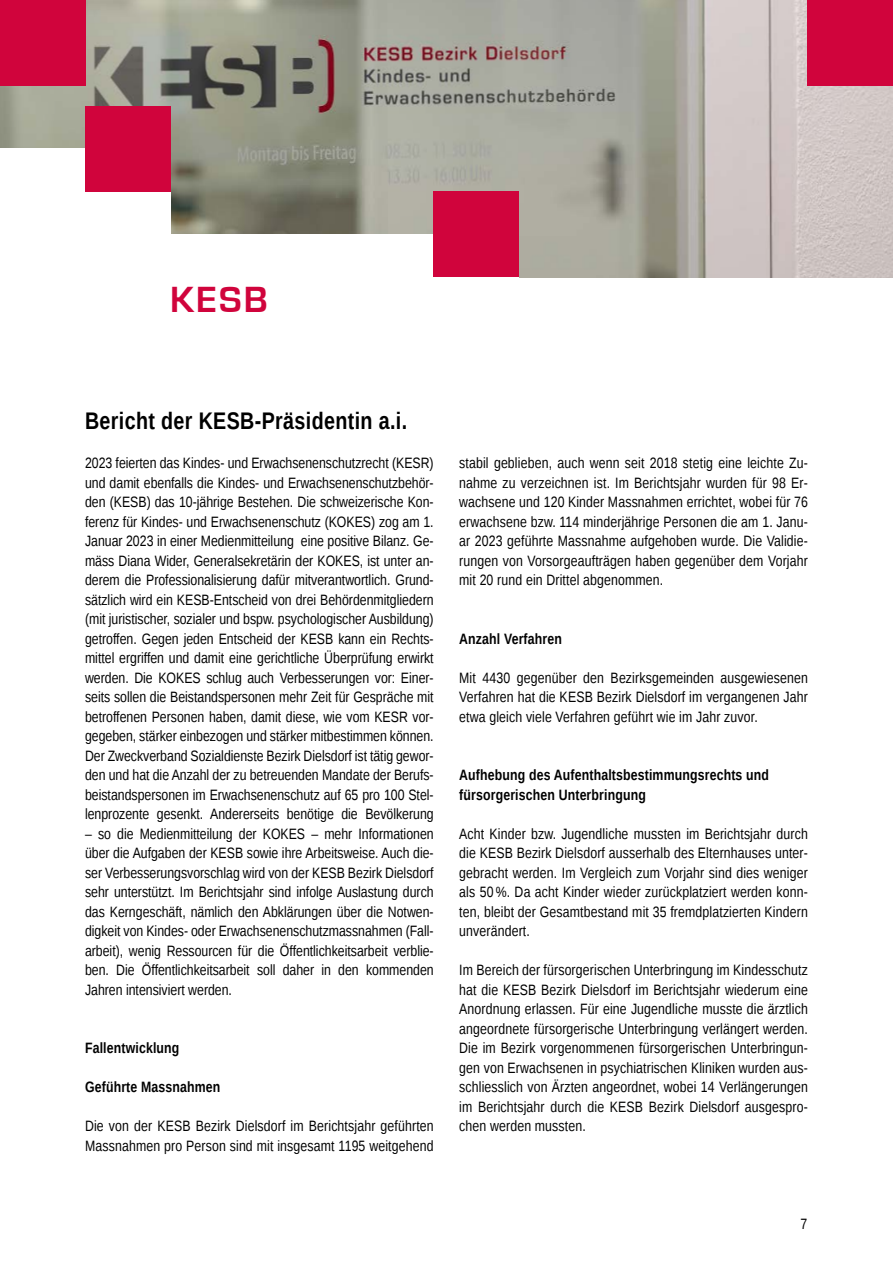
<style>
.page{position:relative;width:893px;height:1263px;background:#fff}
.page>*{position:absolute;margin:0;border:0;box-sizing:border-box;transform-origin:0 0}
.t1{font:700 37.5px "Eurostile";color:#d0043c}
.t2{font:700 24px "Liberation Sans Narrow";letter-spacing:.015em;color:#000}
.t3{font:15px/19.5px "Liberation Sans Narrow";letter-spacing:.01em;color:#000;text-align:justify}
.t4{font:700 15px/19.5px "Liberation Sans Narrow";letter-spacing:.01em;color:#000}
.t5{font:15px/19.5px "Liberation Sans Narrow";letter-spacing:.01em;color:#010202}
</style>
<div class="page">
<img style="left:0;top:0;width:893px;height:277px">
<div style="left:808px;top:0;width:85px;height:85px;background:#d0043c"></div>
<div style="left:0;top:0;width:85px;height:85px;background:#d0043c"></div>
<div style="left:0;top:234px;width:519px;height:78px;background:#fff"></div>
<div style="left:0;top:149px;width:170px;height:163px;background:#fff"></div>
<div style="left:434px;top:191px;width:85px;height:85px;background:#d0043c"></div>
<div style="left:85px;top:106px;width:85px;height:85px;background:#d0043c"></div>
<h1 class="t1" style="left:170px;top:279px;width:99px">KESB</h1>
<h2 class="t2" style="left:85px;top:404px;width:324px">Bericht der KESB-Präsidentin a.i.</h2>
<p class="t3" style="left:85px;top:454px;width:350px">2023 feierten das Kindes- und Erwachsenenschutzrecht (KESR) und damit ebenfalls die Kindes- und Erwachsenenschutzbehör&shy;den (KESB) das 10-jährige Bestehen. Die schweizerische Kon&shy;ferenz für Kindes- und Erwachsenenschutz (KOKES) zog am 1.<br>Januar 2023 in einer Medienmitteilung eine positive Bilanz. Ge&shy;mäss Diana Wider, Generalsekretärin der KOKES, ist unter an&shy;derem die Professionalisierung dafür mitverantwortlich. Grund&shy;sätzlich wird ein KESB-Entscheid von drei Behördenmitgliedern (mit juristischer, sozialer und bspw. psychologischer Ausbildung) getroffen. Gegen jeden Entscheid der KESB kann ein Rechts&shy;mittel ergriffen und damit eine gerichtliche Überprüfung erwirkt werden. Die KOKES schlug auch Verbesserungen vor: Einer&shy;seits sollen die Beistandspersonen mehr Zeit für Gespräche mit betroffenen Personen haben, damit diese, wie vom KESR vor&shy;gegeben, stärker einbezogen und stärker mitbestimmen können.<br>Der Zweckverband Sozialdienste Bezirk Dielsdorf ist tätig gewor&shy;den und hat die Anzahl der zu betreuenden Mandate der Berufs&shy;beistandspersonen im Erwachsenenschutz auf 65 pro 100 Stel&shy;lenprozente gesenkt. Andererseits benötige die Bevölkerung</p>
<p class="t3" style="left:85px;top:824px;width:350px">– so die Medienmitteilung der KOKES – mehr Informationen über die Aufgaben der KESB sowie ihre Arbeitsweise. Auch die&shy;ser Verbesserungsvorschlag wird von der KESB Bezirk Dielsdorf sehr unterstützt. Im Berichtsjahr sind infolge Auslastung durch das Kerngeschäft, nämlich den Abklärungen über die Notwen&shy;digkeit von Kindes- oder Erwachsenenschutzmassnahmen (Fall&shy;arbeit), wenig Ressourcen für die Öffentlichkeitsarbeit verblie&shy;ben. Die Öffentlichkeitsarbeit soll daher in den kommenden Jahren intensiviert werden.</p>
<p class="t4" style="left:85px;top:1038px;width:96px">Fallentwicklung</p>
<p class="t4" style="left:85px;top:1077px;width:137px">Geführte Massnahmen</p>
<p class="t3" style="left:85px;top:1117px;width:350px">Die von der KESB Bezirk Dielsdorf im Berichtsjahr geführten<br>Massnahmen pro Person sind mit insgesamt 1195 weitgehend</p>
<p class="t3" style="left:459px;top:454px;width:350px">stabil geblieben, auch wenn seit 2018 stetig eine leichte Zu&shy;nahme zu verzeichnen ist. Im Berichtsjahr wurden für 98 Er&shy;wachsene und 120 Kinder Massnahmen errichtet, wobei für 76 erwachsene bzw. 114 minderjährige Personen die am 1. Janu&shy;ar 2023 geführte Massnahme aufgehoben wurde. Die Validie&shy;rungen von Vorsorgeaufträgen haben gegenüber dem Vorjahr mit 20 rund ein Drittel abgenommen.</p>
<p class="t4" style="left:459px;top:628px;width:104px">Anzahl Verfahren</p>
<p class="t3" style="left:459px;top:668px;width:350px">Mit 4430 gegenüber den Bezirksgemeinden ausgewiesenen Verfahren hat die KESB Bezirk Dielsdorf im vergangenen Jahr etwa gleich viele Verfahren geführt wie im Jahr zuvor.</p>
<p class="t4" style="left:459px;top:765px;width:311px">Aufhebung des Aufenthaltsbestimmungsrechts und fürsorgerischen Unterbringung</p>
<p class="t3" style="left:459px;top:824px;width:350px">Acht Kinder bzw. Jugendliche mussten im Berichtsjahr durch die KESB Bezirk Dielsdorf ausserhalb des Elternhauses unter&shy;gebracht werden. Im Vergleich zum Vorjahr sind dies weniger als 50 %. Da acht Kinder wieder zurückplatziert werden konn&shy;ten, bleibt der Gesamtbestand mit 35 fremdplatzierten Kindern unverändert.</p>
<p class="t3" style="left:459px;top:961px;width:350px">Im Bereich der fürsorgerischen Unterbringung im Kindesschutz hat die KESB Bezirk Dielsdorf im Berichtsjahr wiederum eine Anordnung erlassen. Für eine Jugendliche musste die ärztlich angeordnete fürsorgerische Unterbringung verlängert werden.<br>Die im Bezirk vorgenommenen fürsorgerischen Unterbringun&shy;gen von Erwachsenen in psychiatrischen Kliniken wurden aus&shy;schliesslich von Ärzten angeordnet, wobei 14 Verlängerungen</p>
<p class="t5" style="left:459px;top:1097px;width:350px">im Berichtsjahr durch die KESB Bezirk Dielsdorf ausgespro&shy;chen werden mussten.</p>
<p class="t3" style="left:800px;top:1214px;width:8px">7</p>
</div>
